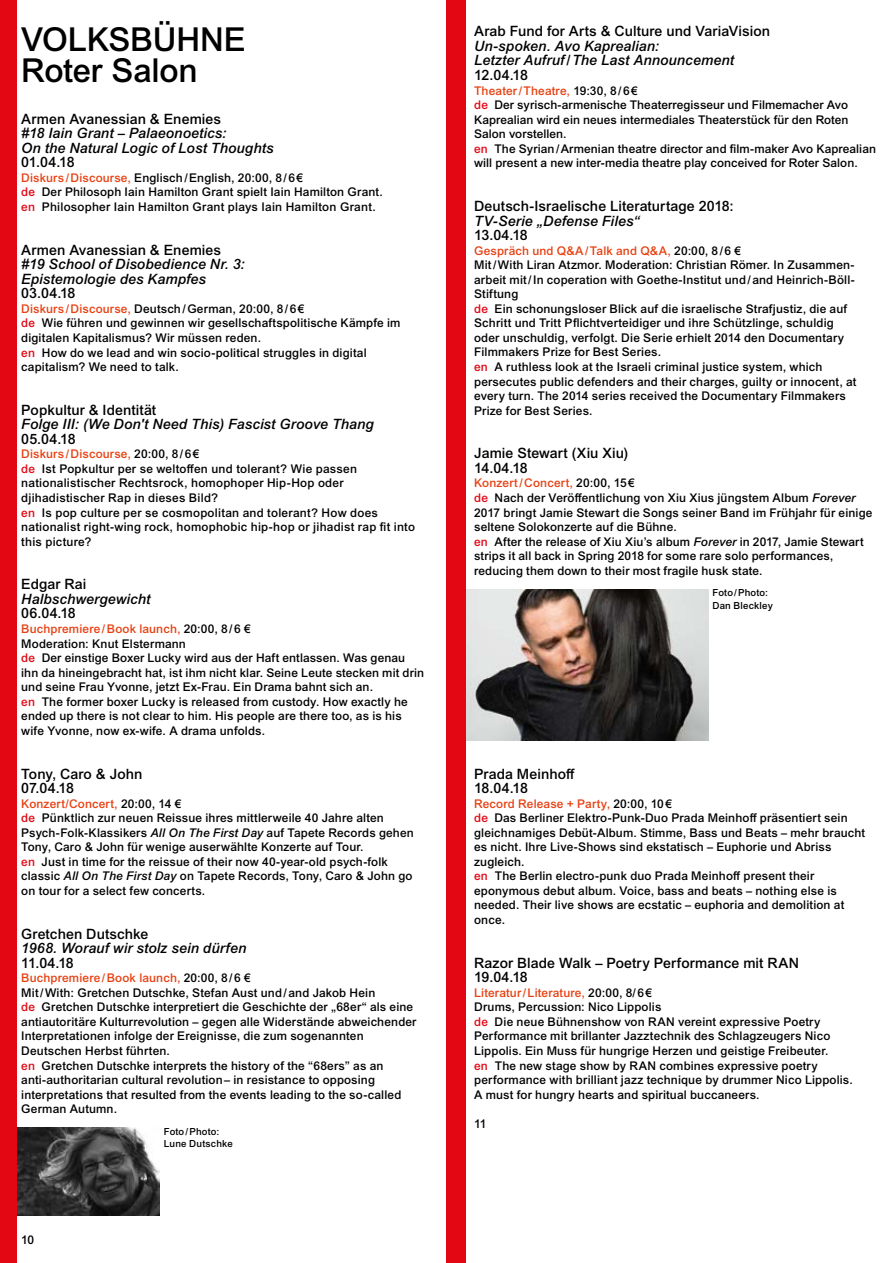
<style>
.page{position:relative;width:893px;height:1263px;background:#fff}
.page>*{position:absolute;margin:0;border:0;box-sizing:border-box;transform-origin:0 0}
.t1{font:500 33px/31.5px "Arial MT Pro";letter-spacing:-.01em;color:#000}
.t2{font:500 14.25px/14.5px "Arial MT Pro";letter-spacing:.005em;color:#000}
.t3{font:italic 500 14.25px/14.5px "Arial MT Pro";letter-spacing:.01em;color:#000}
.t4{font:500 12px/14.5px "Arial MT Pro";letter-spacing:.015em;color:#000}
.t5{font:500 9.75px/12.3px "Arial MT Pro";letter-spacing:.015em;color:#000}
.s1{color:#e74011}
.s2{color:#e30613}
.s3{font-style:italic}
</style>
<div class="page">
<img style="left:466px;top:589px;width:242px;height:152px">
<img style="left:17px;top:1128px;width:142px;height:87px">
<div style="left:0;top:0;width:17px;height:1263px;background:#e30613"></div>
<div style="left:446px;top:0;width:20px;height:1263px;background:#e30613"></div>
<h1 class="t1" style="left:21px;top:25px;width:226px">VOLKSBÜHNE<br>Roter Salon</h1>
<p class="t2" style="left:21px;top:112px;width:201px">Armen Avanessian &amp; Enemies</p>
<p class="t3" style="left:21px;top:126px;width:254px">#18 Iain Grant – Palaeonoetics:<br>On the Natural Logic of Lost Thoughts</p>
<p class="t2" style="left:21px;top:156px;width:55px">01.04.18</p>
<p class="t4" style="left:21px;top:171px;width:363px"><span class="s1">Diskurs/Discourse,</span> Englisch/English, 20:00, 8/6€<br><span class="s2">de</span> Der Philosoph Iain Hamilton Grant spielt Iain Hamilton Grant. <span class="s2">en</span> Philosopher Iain Hamilton Grant plays Iain Hamilton Grant.</p>
<p class="t2" style="left:21px;top:243px;width:201px">Armen Avanessian &amp; Enemies</p>
<p class="t3" style="left:21px;top:257px;width:225px">#19 School of Disobedience Nr. 3:<br>Epistemologie des Kampfes</p>
<p class="t2" style="left:21px;top:287px;width:56px">03.04.18</p>
<p class="t4" style="left:21px;top:302px;width:381px"><span class="s1">Diskurs/Discourse,</span> Deutsch/German, 20:00, 8/6€<br><span class="s2">de</span> Wie führen und gewinnen wir gesellschaftspolitische Kämpfe im digitalen Kapitalismus? Wir müssen reden.<br><span class="s2">en</span> How do we lead and win socio-political struggles in digital capitalism? We need to talk.</p>
<p class="t2" style="left:21px;top:403px;width:137px">Popkultur &amp; Identität</p>
<p class="t3" style="left:21px;top:417px;width:354px">Folge III: (We Don't Need This) Fascist Groove Thang</p>
<p class="t2" style="left:21px;top:432px;width:56px">05.04.18</p>
<p class="t4" style="left:21px;top:447px;width:395px"><span class="s1">Diskurs/Discourse,</span> 20:00, 8/6€<br><span class="s2">de</span> Ist Popkultur per se weltoffen und tolerant? Wie passen nationalistischer Rechtsrock, homophoper Hip-Hop oder djihadistischer Rap in dieses Bild?<br><span class="s2">en</span> Is pop culture per se cosmopolitan and tolerant? How does nationalist right-wing rock, homophobic hip-hop or jihadist rap fit into this picture?</p>
<p class="t2" style="left:21px;top:578px;width:67px">Edgar Rai</p>
<p class="t3" style="left:21px;top:592px;width:131px">Halbschwergewicht</p>
<p class="t2" style="left:21px;top:607px;width:56px">06.04.18</p>
<p class="t4" style="left:21px;top:622px;width:404px"><span class="s1">Buchpremiere/Book launch,</span> 20:00, 8/6 €<br>Moderation: Knut Elstermann<br><span class="s2">de</span> Der einstige Boxer Lucky wird aus der Haft entlassen. Was genau ihn da hineingebracht hat, ist ihm nicht klar. Seine Leute stecken mit drin und seine Frau Yvonne, jetzt Ex-Frau. Ein Drama bahnt sich an.<br><span class="s2">en</span> The former boxer Lucky is released from custody. How exactly he ended up there is not clear to him. His people are there too, as is his wife Yvonne, now ex-wife. A drama unfolds.</p>
<p class="t2" style="left:21px;top:767px;width:123px">Tony, Caro &amp; John<br>07.04.18</p>
<p class="t4" style="left:21px;top:796px;width:394px"><span class="s1">Konzert/Concert,</span> 20:00, 14 €<br><span class="s2">de</span> Pünktlich zur neuen Reissue ihres mittlerweile 40 Jahre alten Psych-Folk-Klassikers <span class="s3">All On The First Day</span> auf Tapete Records gehen Tony, Caro &amp; John für wenige auserwählte Konzerte auf Tour.<br><span class="s2">en</span> Just in time for the reissue of their now 40-year-old psych-folk classic <span class="s3">All On The First Day</span> on Tapete Records, Tony, Caro &amp; John go on tour for a select few concerts.</p>
<p class="t2" style="left:21px;top:927px;width:129px">Gretchen Dutschke</p>
<p class="t3" style="left:21px;top:941px;width:227px">1968. Worauf wir stolz sein dürfen</p>
<p class="t2" style="left:21px;top:956px;width:54px">11.04.18</p>
<p class="t4" style="left:21px;top:971px;width:397px"><span class="s1">Buchpremiere/Book launch,</span> 20:00, 8/6 €<br>Mit/With: Gretchen Dutschke, Stefan Aust und/and Jakob Hein<br><span class="s2">de</span> Gretchen Dutschke interpretiert die Geschichte der „68er“ als eine antiautoritäre Kulturrevolution – gegen alle Widerstände abweichender Interpretationen infolge der Ereignisse, die zum sogenannten Deutschen Herbst führten.<br><span class="s2">en</span> Gretchen Dutschke interprets the history of the “68ers” as an anti-authoritarian cultural revolution– in resistance to opposing interpretations that resulted from the events leading to the so-called German Autumn.</p>
<p class="t4" style="left:21px;top:1233px;width:14px">10</p>
<p class="t5" style="left:164px;top:1125px;width:71px">Foto/Photo:<br>Lune Dutschke</p>
<p class="t2" style="left:474px;top:25px;width:297px">Arab Fund for Arts &amp; Culture und VariaVision</p>
<p class="t3" style="left:474px;top:39px;width:261px">Un-spoken. Avo Kaprealian:<br>Letzter Aufruf/The Last Announcement</p>
<p class="t2" style="left:474px;top:68px;width:55px">12.04.18</p>
<p class="t4" style="left:474px;top:84px;width:403px"><span class="s1">Theater/Theatre,</span> 19:30, 8/6€<br><span class="s2">de</span> Der syrisch-armenische Theaterregisseur und Filmemacher Avo Kaprealian wird ein neues intermediales Theaterstück für den Roten Salon vorstellen.<br><span class="s2">en</span> The Syrian/Armenian theatre director and film-maker Avo Kaprealian will present a new inter-media theatre play conceived for Roter Salon.</p>
<p class="t2" style="left:474px;top:199px;width:261px">Deutsch-Israelische Literaturtage 2018:</p>
<p class="t3" style="left:474px;top:214px;width:167px">TV-Serie „Defense Files“</p>
<p class="t2" style="left:474px;top:228px;width:55px">13.04.18</p>
<p class="t4" style="left:474px;top:244px;width:384px"><span class="s1">Gespräch und Q&amp;A/Talk and Q&amp;A,</span> 20:00, 8/6 €<br>Mit/With Liran Atzmor. Moderation: Christian Römer. In Zusammen&shy;arbeit mit/In coperation with Goethe-Institut und/and Heinrich-Böll-Stiftung<br><span class="s2">de</span> Ein schonungsloser Blick auf die israelische Strafjustiz, die auf Schritt und Tritt Pflichtverteidiger und ihre Schützlinge, schuldig oder unschuldig, verfolgt. Die Serie erhielt 2014 den Documentary Filmmakers Prize for Best Series.<br><span class="s2">en</span> A ruthless look at the Israeli criminal justice system, which persecutes public defenders and their charges, guilty or innocent, at every turn. The 2014 series received the Documentary Filmmakers Prize for Best Series.</p>
<p class="t2" style="left:474px;top:447px;width:156px">Jamie Stewart (Xiu Xiu)<br>14.04.18</p>
<p class="t4" style="left:474px;top:476px;width:400px"><span class="s1">Konzert/Concert,</span> 20:00, 15€<br><span class="s2">de</span> Nach der Veröffentlichung von Xiu Xius jüngstem Album <span class="s3">Forever </span>2017 bringt Jamie Stewart die Songs seiner Band im Frühjahr für einige seltene Solokonzerte auf die Bühne.<br><span class="s2">en</span> After the release of Xiu Xiu’s album <span class="s3">Forever</span> in 2017, Jamie Stewart strips it all back in Spring 2018 for some rare solo performances, reducing them down to their most fragile husk state.</p>
<p class="t5" style="left:712px;top:587px;width:62px">Foto/Photo:<br>Dan Bleckley</p>
<p class="t2" style="left:474px;top:767px;width:102px">Prada Meinhoff<br>18.04.18</p>
<p class="t4" style="left:474px;top:796px;width:393px"><span class="s1">Record Release + Party,</span> 20:00, 10€<br><span class="s2">de</span> Das Berliner Elektro-Punk-Duo Prada Meinhoff präsentiert sein gleichnamiges Debüt-Album. Stimme, Bass und Beats – mehr braucht es nicht. Ihre Live-Shows sind ekstatisch – Euphorie und Abriss zugleich.<br><span class="s2">en</span> The Berlin electro-punk duo Prada Meinhoff present their eponymous debut album. Voice, bass and beats – nothing else is needed. Their live shows are ecstatic – euphoria and demolition at once.</p>
<p class="t2" style="left:474px;top:956px;width:326px">Razor Blade Walk – Poetry Performance mit RAN<br>19.04.18</p>
<p class="t4" style="left:474px;top:986px;width:380px"><span class="s1">Literatur/Literature,</span> 20:00, 8/6€<br>Drums, Percussion: Nico Lippolis<br><span class="s2">de</span> Die neue Bühnenshow von RAN vereint expressive Poetry Performance mit brillanter Jazztechnik des Schlagzeugers Nico Lippolis. Ein Muss für hungrige Herzen und geistige Freibeuter.<br><span class="s2">en</span> The new stage show by RAN combines expressive poetry performance with brilliant jazz technique by drummer Nico Lippolis.<br>A must for hungry hearts and spiritual buccaneers.</p>
<p class="t4" style="left:474px;top:1117px;width:14px">11</p>
</div>
